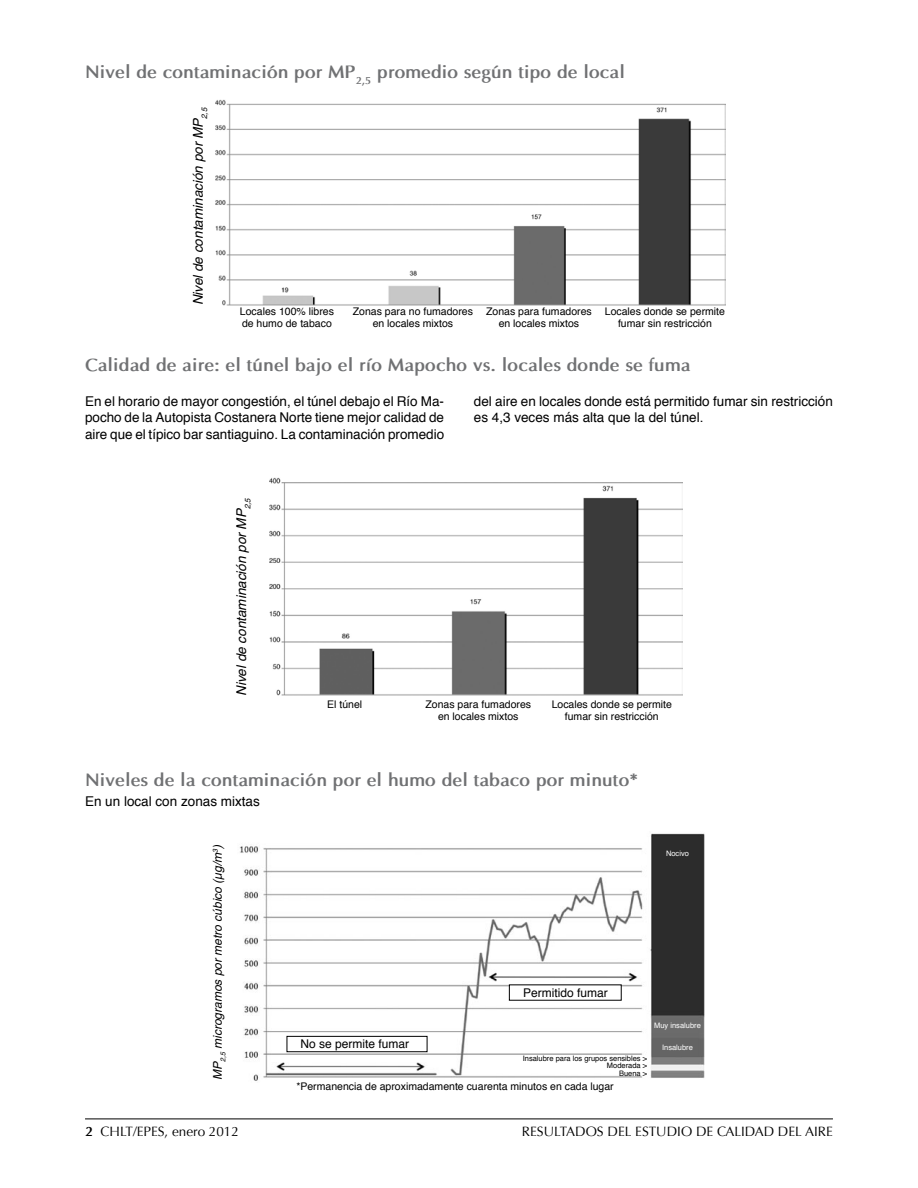
<style>
.page{position:relative;width:918px;height:1188px;background:#fff}
.page>*{position:absolute;margin:0;border:0;box-sizing:border-box;transform-origin:0 0}
.t1{font:700 18px "Optima";color:#707173}
.t2{font:13.5px/16.5px "Helvetica";color:#000;text-align:justify}
.t3{font:italic 13.5px "Helvetica";color:#000}
.t4{font:13.5px "Optima";color:#000}
.t5{font:italic 12px "Helvetica";color:#000}
.t6{font:12px "Helvetica";color:#000}
.t7{font:10.5px "Helvetica";color:#000}
.t8{font:7.5px/7.5px "Helvetica";color:#000;text-align:right}
.t9{font:7.5px "Helvetica";color:#fff}
</style>
<div class="page">
<hr style="left:85px;top:1119px;width:748px;height:1px;background:#000">
<img style="left:215px;top:99px;width:511px;height:207px">
<img style="left:269px;top:478px;width:413px;height:217px">
<img style="left:240px;top:833px;width:465px;height:248px">
<div style="left:287px;top:1036px;width:140px;height:16px;background:#fff"></div>
<div style="left:287px;top:1036px;width:140px;height:16px;border:1px solid #000"></div>
<div style="left:509px;top:985px;width:112px;height:15px;background:#fff"></div>
<h1 class="t1" style="left:85px;top:61px;width:542px">Nivel de contaminación por MP<sub>2,5</sub> promedio según tipo de local</h1>
<p class="t3" style="left:190px;top:305px;width:199px;rotate:-90deg">Nivel de contaminación por MP<sub>2,5</sub></p>
<p class="t7" style="left:240px;top:305px;width:95px">Locales 100% libres</p>
<p class="t7" style="left:353px;top:305px;width:374px">Zonas para no fumadores Zonas para fumadores Locales donde se permite</p>
<p class="t7" style="left:242px;top:317px;width:91px">de humo de tabaco</p>
<p class="t7" style="left:373px;top:317px;width:82px">en locales mixtos</p>
<p class="t7" style="left:499px;top:317px;width:82px">en locales mixtos</p>
<p class="t7" style="left:618px;top:317px;width:95px">fumar sin restricción</p>
<h1 class="t1" style="left:85px;top:354px;width:607px">Calidad de aire: el túnel bajo el río Mapocho vs. locales donde se fuma</h1>
<p class="t2" style="left:85px;top:393px;width:361px">En el horario de mayor congestión, el túnel debajo el Río Ma&shy;pocho de la Autopista Costanera Norte tiene mejor calidad de aire que el típico bar santiaguino. La contaminación promedio</p>
<p class="t2" style="left:474px;top:393px;width:361px">del aire en locales donde está permitido fumar sin restricción es 4,3 veces más alta que la del túnel.</p>
<p class="t3" style="left:234px;top:696px;width:199px;rotate:-90deg">Nivel de contaminación por MP<sub>2,5</sub></p>
<p class="t7" style="left:327px;top:697px;width:37px">El túnel</p>
<p class="t7" style="left:425px;top:697px;width:107px">Zonas para fumadores</p>
<p class="t7" style="left:552px;top:697px;width:122px">Locales donde se permite</p>
<p class="t7" style="left:438px;top:709px;width:82px">en locales mixtos</p>
<p class="t7" style="left:565px;top:709px;width:95px">fumar sin restricción</p>
<h1 class="t1" style="left:85px;top:768px;width:555px">Niveles de la contaminación por el humo del tabaco por minuto*</h1>
<p class="t2" style="left:85px;top:793px;width:176px">En un local con zonas mixtas</p>
<p class="t5" style="left:211px;top:1080px;width:237px;rotate:-90deg">MP<sub>2,5</sub> microgramos por metro cúbico (µg/m<sup>3</sup>)</p>
<p class="t6" style="left:301px;top:1036px;width:110px">No se permite fumar</p>
<p class="t9" style="left:666px;top:849px;width:24px">Nocivo</p>
<p class="t6" style="left:523px;top:985px;width:86px">Permitido fumar</p>
<p class="t9" style="left:654px;top:1021px;width:48px">Muy insalubre</p>
<p class="t9" style="left:662px;top:1042px;width:32px">Insalubre</p>
<p class="t8" style="left:523px;top:1054px;width:126px">Insalubre para los grupos sensibles &gt;<br>Moderada &gt;<br>Buena &gt;</p>
<p class="t7" style="left:296px;top:1080px;width:319px">*Permanencia de aproximadamente cuarenta minutos en cada lugar</p>
<p class="t4" style="left:101px;top:1124px;width:140px">CHLT/EPES, enero 2012</p>
<p class="t4" style="left:522px;top:1124px;width:312px">RESULTADOS DEL ESTUDIO DE CALIDAD DEL AIRE</p>
</div>
